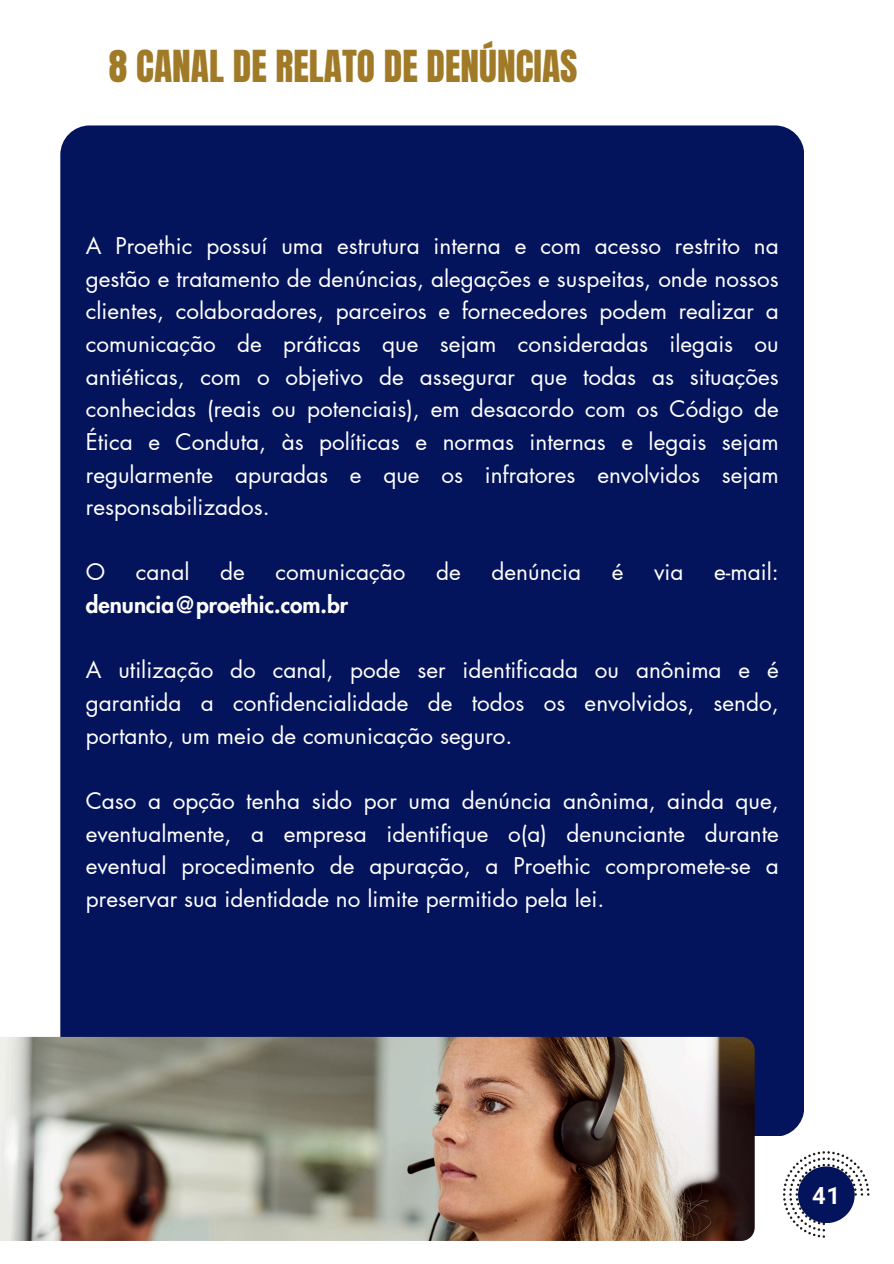
<style>
.page{position:relative;width:894px;height:1264px;background:#fff}
.page>*{position:absolute;margin:0;border:0;box-sizing:border-box;transform-origin:0 0}
.t1{font:37.5px "Anton";color:#a07a27}
.t2{font:700 23.55px "Roboto Mono";color:#fff}
.t3{font:22.5px/32.7px "Futura LT Pro";color:#fff;text-align:justify}
.t4{font:800 22.5px "Futura LT Pro";color:#fff}
</style>
<div class="page">
<svg style="left:783px;top:1151px;width:86px;height:86px"></svg>
<div style="left:60px;top:125px;width:744px;height:1011px;background:#04145c;border-radius:29px"></div>
<img style="left:0;top:1036px;width:754px;height:204px">
<p class="t1" style="left:109px;top:39px;width:470px">8 CANAL DE RELATO DE DENÚNCIAS</p>
<p class="t3" style="left:86px;top:230px;width:694px">A Proethic possuí uma estrutura interna e com acesso restrito na gestão e tratamento de denúncias, alegações e suspeitas, onde nossos clientes, colaboradores, parceiros e fornecedores podem realizar a comunicação de práticas que sejam consideradas ilegais ou antiéticas, com o objetivo de assegurar que todas as situações conhecidas (reais ou potenciais), em desacordo com os Código de Ética e Conduta, às políticas e normas internas e legais sejam regularmente apuradas e que os infratores envolvidos sejam responsabilizados.</p>
<p class="t3" style="left:86px;top:557px;width:21px">O</p>
<p class="t3" style="left:136px;top:557px;width:55px">canal</p>
<p class="t3" style="left:220px;top:557px;width:26px">de</p>
<p class="t3" style="left:275px;top:557px;width:131px">comunicação</p>
<p class="t3" style="left:436px;top:557px;width:26px">de</p>
<p class="t3" style="left:491px;top:557px;width:91px">denúncia</p>
<p class="t3" style="left:611px;top:557px;width:13px">é</p>
<p class="t3" style="left:654px;top:557px;width:31px">via</p>
<p class="t3" style="left:714px;top:557px;width:66px">e-mail:</p>
<p class="t4" style="left:86px;top:594px;width:264px">denuncia@proethic.com.br</p>
<p class="t3" style="left:86px;top:654px;width:694px">A utilização do canal, pode ser identificada ou anônima e é garantida a confidencialidade de todos os envolvidos, sendo, portanto, um meio de comunicação seguro.</p>
<p class="t3" style="left:86px;top:785px;width:694px">Caso a opção tenha sido por uma denúncia anônima, ainda que, eventualmente, a empresa identifique o(a) denunciante durante eventual procedimento de apuração, a Proethic compromete-se a preservar sua identidade no limite permitido pela lei.</p>
<h1 class="t2" style="left:812px;top:1178px;width:30px">41</h1>
</div>
